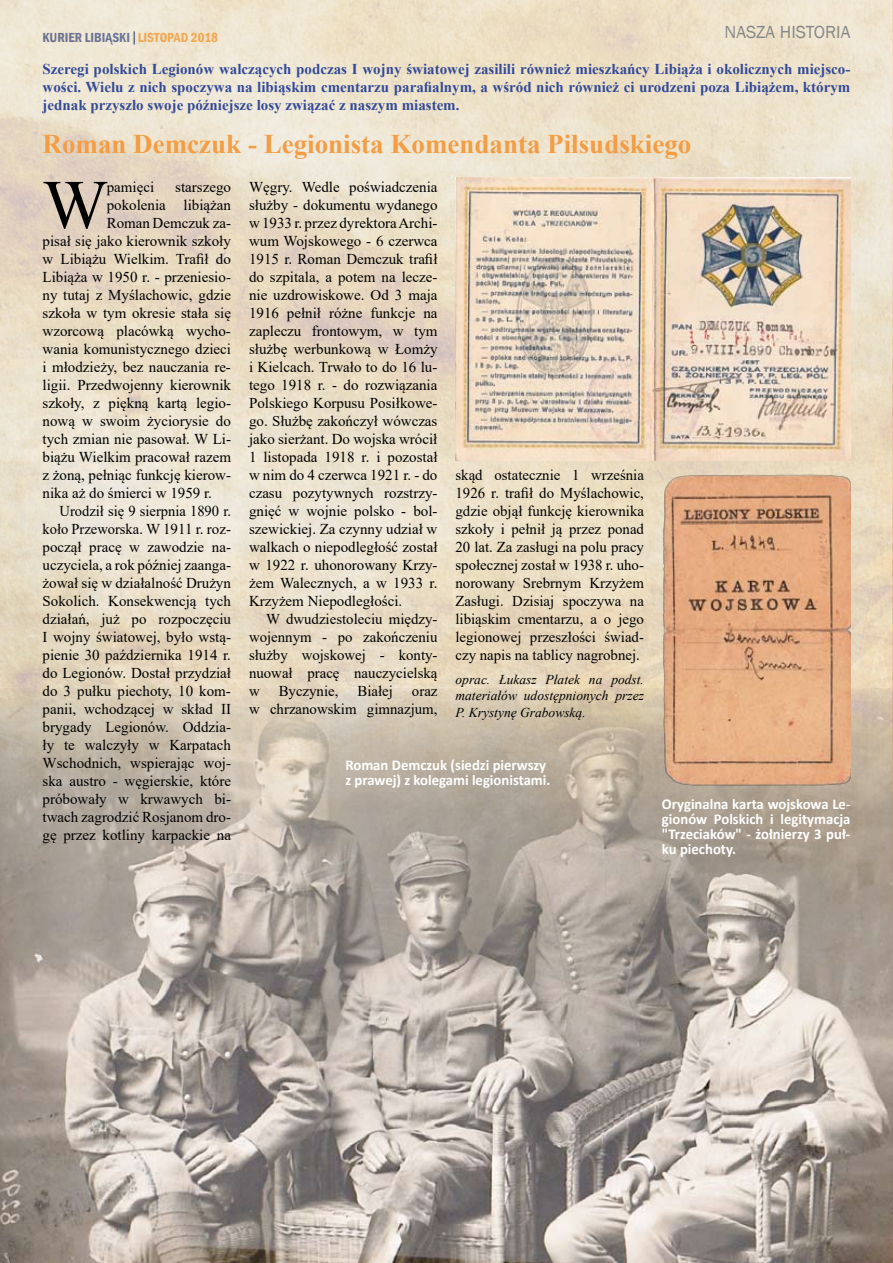
<style>
.page{position:relative;width:893px;height:1263px;background:#fff}
.page>*{position:absolute;margin:0;border:0;box-sizing:border-box;transform-origin:0 0}
.t1{font:69.3px "Times New Roman";color:#000}
.t2{font:700 27px "Times New Roman";color:#f39d44}
.t3{font:18px "Franklin Gothic";color:#88888a}
.t4{font:15px/18px "Times New Roman";color:#000;text-align:justify}
.t5{font:700 15px/18px "Times New Roman";color:#334a97;text-align:justify}
.t6{font:700 15px/15px "Calibri";color:#fff}
.t7{font:italic 13.5px/16.2px "Times New Roman";color:#000;text-align:justify}
.t8{font:600 condensed 13.5px "Franklin Gothic";color:#304996}
.s1{color:#f39c43}
</style>
<div class="page">
<img style="left:0;top:0;width:892px;height:688px">
<svg style="left:133px;top:31px;width:2px;height:14px"></svg>
<img style="left:892px;top:0;width:1px;height:1263px">
<img style="left:0;top:688px;width:893px;height:575px">
<img style="left:662px;top:474px;width:188px;height:313px">
<img style="left:455px;top:177px;width:395px;height:284px">
<p class="t3" style="left:724px;top:20px;width:127px">NASZA HISTORIA</p>
<p class="t5" style="left:43px;top:59px;width:809px">Szeregi polskich Legionów walczących podczas I wojny światowej zasilili również mieszkańcy Libiąża i okolicznych miejsco&shy;wości. Wielu z nich spoczywa na libiąskim cmentarzu parafialnym, a wśród nich również ci urodzeni poza Libiążem, którym jednak przyszło swoje późniejsze losy związać z naszym miastem.</p>
<h2 class="t2" style="left:43px;top:124px;width:650px">Roman Demczuk - Legionista Komendanta Piłsudskiego</h2>
<h1 class="t1" style="left:43px;top:156px;width:67px">W</h1>
<p class="t4" style="left:107px;top:177px;width:49px">pamięci</p>
<p class="t4" style="left:175px;top:177px;width:57px">starszego</p>
<p class="t8" style="left:43px;top:29px;width:177px">KURIER LIBIĄSKI <span class="s1">LISTOPAD 2018</span></p>
<p class="t4" style="left:249px;top:177px;width:190px">Węgry. Wedle poświadczenia służby - dokumentu wydanego w 1933 r. przez dyrektora Archi&shy;wum Wojskowego - 6 czerwca 1915 r. Roman Demczuk trafił do szpitala, a potem na lecze&shy;nie uzdrowiskowe. Od 3 maja 1916 pełnił różne funkcje na zapleczu frontowym, w tym służbę werbunkową w Łomży i Kielcach. Trwało to do 16 lu&shy;tego 1918 r. - do rozwiązania Polskiego Korpusu Posiłkowe&shy;go. Służbę zakończył wówczas jako sierżant. Do wojska wrócił 1 listopada 1918 r. i pozostał w nim do 4 czerwca 1921 r. - do czasu pozytywnych rozstrzy&shy;gnięć w wojnie polsko - bol&shy;szewickiej. Za czynny udział w walkach o niepodległość został w 1922 r. uhonorowany Krzy&shy;żem Walecznych, a w 1933 r.<br>Krzyżem Niepodległości.</p>
<p class="t4" style="left:249px;top:609px;width:190px;text-indent:17px">W dwudziestoleciu między&shy;wojennym - po zakończeniu służby wojskowej - konty&shy;nuował pracę nauczycielską w</p>
<p class="t4" style="left:107px;top:195px;width:126px">pokolenia libiążan</p>
<p class="t4" style="left:107px;top:213px;width:126px">Roman Demczuk za-</p>
<p class="t4" style="left:43px;top:231px;width:190px">pisał się jako kierownik szkoły</p>
<p class="t4" style="left:43px;top:249px;width:190px">w Libiążu Wielkim. Trafił do</p>
<p class="t4" style="left:43px;top:267px;width:190px">Libiąża w 1950 r. - przeniesio-</p>
<p class="t4" style="left:43px;top:285px;width:190px">ny tutaj z Myślachowic, gdzie</p>
<p class="t4" style="left:43px;top:303px;width:190px">szkoła w tym okresie stała się</p>
<p class="t4" style="left:43px;top:321px;width:190px">wzorcową placówką wycho-</p>
<p class="t4" style="left:43px;top:339px;width:190px">wania komunistycznego dzieci</p>
<p class="t4" style="left:43px;top:357px;width:190px">i młodzieży, bez nauczania re-</p>
<p class="t4" style="left:43px;top:375px;width:190px">ligii. Przedwojenny kierownik</p>
<p class="t4" style="left:43px;top:393px;width:190px">szkoły, z piękną kartą legio-</p>
<p class="t4" style="left:43px;top:411px;width:190px">nową w swoim życiorysie do</p>
<p class="t4" style="left:43px;top:429px;width:190px">tych zmian nie pasował. W Li-</p>
<p class="t4" style="left:43px;top:447px;width:190px">biążu Wielkim pracował razem</p>
<p class="t4" style="left:43px;top:465px;width:190px">z żoną, pełniąc funkcję kierow-</p>
<p class="t4" style="left:43px;top:483px;width:171px">nika aż do śmierci w 1959 r.</p>
<p class="t4" style="left:60px;top:501px;width:173px">Urodził się 9 sierpnia 1890 r.</p>
<p class="t4" style="left:43px;top:519px;width:190px">koło Przeworska. W 1911 r. roz-</p>
<p class="t4" style="left:43px;top:537px;width:190px">począł pracę w zawodzie na-</p>
<p class="t4" style="left:43px;top:555px;width:190px">uczyciela, a rok później zaanga-</p>
<p class="t4" style="left:43px;top:573px;width:190px">żował się w działalność Drużyn</p>
<p class="t4" style="left:43px;top:591px;width:190px">Sokolich. Konsekwencją tych</p>
<p class="t4" style="left:43px;top:609px;width:190px">działań, już po rozpoczęciu</p>
<p class="t4" style="left:43px;top:627px;width:190px">I wojny światowej, było wstą-</p>
<p class="t4" style="left:43px;top:645px;width:190px">pienie 30 października 1914 r.</p>
<p class="t4" style="left:43px;top:663px;width:190px">do Legionów. Dostał przydział</p>
<p class="t4" style="left:43px;top:681px;width:190px">do 3 pułku piechoty, 10 kom-</p>
<p class="t4" style="left:43px;top:699px;width:190px">panii, wchodzącej w skład II</p>
<p class="t4" style="left:43px;top:717px;width:190px">brygady Legionów. Oddzia-</p>
<p class="t4" style="left:43px;top:735px;width:190px">ły te walczyły w Karpatach</p>
<p class="t4" style="left:43px;top:753px;width:190px">Wschodnich, wspierając woj-</p>
<p class="t4" style="left:43px;top:771px;width:190px">ska austro - węgierskie, które</p>
<p class="t4" style="left:43px;top:789px;width:190px">próbowały w krwawych bi-</p>
<p class="t4" style="left:43px;top:807px;width:190px">twach zagrodzić Rosjanom dro-</p>
<p class="t4" style="left:43px;top:825px;width:190px">gę przez kotliny karpackie na</p>
<p class="t4" style="left:455px;top:466px;width:190px">skąd ostatecznie 1 września 1926 r. trafił do Myślachowic, gdzie objął funkcję kierownika szkoły i pełnił ją przez ponad 20 lat. Za zasługi na polu pracy społecznej został w 1938 r. uho&shy;norowany Srebrnym Krzyżem Zasługi. Dzisiaj spoczywa na libiąskim cmentarzu, a o jego legionowej przeszłości świad&shy;czy napis na tablicy nagrobnej.</p>
<p class="t7" style="left:455px;top:671px;width:190px">oprac. Łukasz Płatek na podst. materiałów udostępnionych przez P. Krystynę Grabowską.</p>
<p class="t4" style="left:279px;top:681px;width:61px">Byczynie,</p>
<p class="t4" style="left:357px;top:681px;width:37px">Białej</p>
<p class="t4" style="left:249px;top:681px;width:190px;text-align:right">oraz<br>w chrzanowskim gimnazjum,</p>
<p class="t6" style="left:345px;top:757px;width:206px">Roman Demczuk (siedzi pierwszy z prawej) z kolegami legionistami.</p>
<p class="t6" style="left:662px;top:797px;width:190px;text-align:justify">Oryginalna karta wojskowa Le&shy;gionów Polskich i legitymacja "Trzeciaków" - żołnierzy 3 puł&shy;ku piechoty.</p>
</div>
